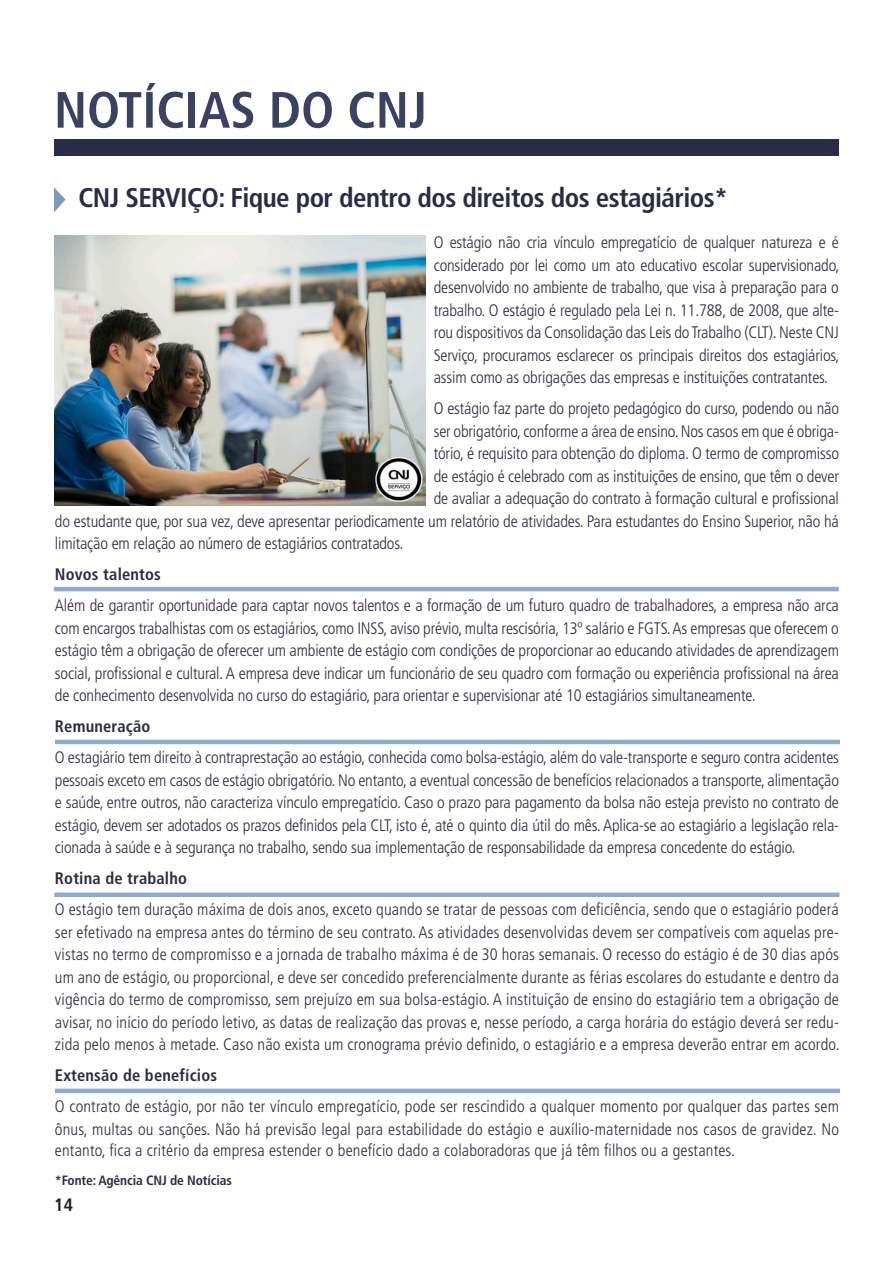
<style>
.page{position:relative;width:893px;height:1263px;background:#fff}
.page>*{position:absolute;margin:0;border:0;box-sizing:border-box;transform-origin:0 0}
.t1{font:condensed 51px "Frutiger 67 Bold";color:#3b4161}
.t2{font:condensed 27px "Frutiger 67 Bold";letter-spacing:-.02em;color:#2a2c45}
.t3{font:condensed 18px "Frutiger 67 Bold";color:#231f20}
.texto_padrão{font:condensed 16.65px/22.5px "Frutiger 47 Light";letter-spacing:-.01em;color:#2a2c45;text-align:justify}
.texto_padrão-2{font:condensed 16.65px/22.5px "Frutiger 47 Light";letter-spacing:.01em;color:#2a2c45}
.texto_padrão-3{font:condensed 16.65px "Frutiger 67 Bold";letter-spacing:.01em;color:#2a2c45}
.texto_padrão-4{font:condensed 13.5px "Frutiger 67 Bold";letter-spacing:-.01em;color:#2a2c45}
</style>
<div class="page">
<div style="left:54px;top:139px;width:785px;height:17px;background:#2a2c45"></div>
<svg style="left:54px;top:187px;width:12px;height:25px"></svg>
<img style="left:55px;top:236px;width:370px;height:269px">
<div style="left:54px;top:892px;width:785px;height:5px;background:#8eabcd"></div>
<hr style="left:54px;top:587px;width:785px;height:4px;background:#8eabcd">
<hr style="left:55px;top:740px;width:785px;height:4px;background:#8eabcd">
<hr style="left:55px;top:1089px;width:785px;height:4px;background:#8eabcd">
<p class="t1" style="left:54px;top:80px;width:374px">NOTÍCIAS DO CNJ</p>
<p class="t2" style="left:78px;top:182px;width:651px">CNJ SERVIÇO: Fique por dentro dos direitos dos estagiários*</p>
<p class="texto_padrão" style="left:434px;top:232px;width:407px">O estágio não cria vínculo empregatício de qualquer natureza e é considerado por lei como um ato educativo escolar supervisionado, desenvolvido no ambiente de trabalho, que visa à preparação para o trabalho. O estágio é regulado pela Lei n. 11.788, de 2008, que alte&shy;rou dispositivos da Consolidação das Leis do Trabalho (CLT). Neste CNJ Serviço, procuramos esclarecer os principais direitos dos estagiários, assim como as obrigações das empresas e instituições contratantes.</p>
<p class="texto_padrão" style="left:434px;top:398px;width:407px">O estágio faz parte do projeto pedagógico do curso, podendo ou não</p>
<p class="texto_padrão" style="left:434px;top:420px;width:407px">ser obrigatório, conforme a área de ensino. Nos casos em que é obriga-</p>
<p class="texto_padrão" style="left:434px;top:443px;width:407px">tório, é requisito para obtenção do diploma. O termo de compromisso</p>
<p class="texto_padrão" style="left:434px;top:465px;width:407px">de estágio é celebrado com as instituições de ensino, que têm o dever</p>
<p class="texto_padrão" style="left:434px;top:488px;width:407px">de avaliar a adequação do contrato à formação cultural e profissional</p>
<p class="texto_padrão" style="left:55px;top:510px;width:785px">do estudante que, por sua vez, deve apresentar periodicamente um relatório de atividades. Para estudantes do Ensino Superior, não há</p>
<p class="texto_padrão" style="left:55px;top:533px;width:350px">limitação em relação ao número de estagiários contratados.</p>
<p class="texto_padrão-3" style="left:55px;top:565px;width:108px">Novos talentos</p>
<p class="texto_padrão" style="left:55px;top:595px;width:785px">Além de garantir oportunidade para captar novos talentos e a formação de um futuro quadro de trabalhadores, a empresa não arca com encargos trabalhistas com os estagiários, como INSS, aviso prévio, multa rescisória, 13º salário e FGTS. As empresas que oferecem o estágio têm a obrigação de oferecer um ambiente de estágio com condições de proporcionar ao educando atividades de aprendizagem social, profissional e cultural. A empresa deve indicar um funcionário de seu quadro com formação ou experiência profissional na área de conhecimento desenvolvida no curso do estagiário, para orientar e supervisionar até 10 estagiários simultaneamente.</p>
<p class="texto_padrão-3" style="left:55px;top:717px;width:97px">Remuneração</p>
<p class="texto_padrão" style="left:55px;top:747px;width:785px">O estagiário tem direito à contraprestação ao estágio, conhecida como bolsa-estágio, além do vale-transporte e seguro contra acidentes pessoais exceto em casos de estágio obrigatório. No entanto, a eventual concessão de benefícios relacionados a transporte, alimentação e saúde, entre outros, não caracteriza vínculo empregatício. Caso o prazo para pagamento da bolsa não esteja previsto no contrato de estágio, devem ser adotados os prazos definidos pela CLT, isto é, até o quinto dia útil do mês. Aplica-se ao estagiário a legislação rela&shy;cionada à saúde e à segurança no trabalho, sendo sua implementação de responsabilidade da empresa concedente do estágio.</p>
<p class="texto_padrão-3" style="left:55px;top:869px;width:133px">Rotina de trabalho</p>
<p class="texto_padrão" style="left:55px;top:899px;width:786px">O estágio tem duração máxima de dois anos, exceto quando se tratar de pessoas com deficiência, sendo que o estagiário poderá ser efetivado na empresa antes do término de seu contrato. As atividades desenvolvidas devem ser compatíveis com aquelas pre&shy;vistas no termo de compromisso e a jornada de trabalho máxima é de 30 horas semanais. O recesso do estágio é de 30 dias após um ano de estágio, ou proporcional, e deve ser concedido preferencialmente durante as férias escolares do estudante e dentro da vigência do termo de compromisso, sem prejuízo em sua bolsa-estágio. A instituição de ensino do estagiário tem a obrigação de avisar, no início do período letivo, as datas de realização das provas e, nesse período, a carga horária do estágio deverá ser redu&shy;zida pelo menos à metade. Caso não exista um cronograma prévio definido, o estagiário e a empresa deverão entrar em acordo.</p>
<p class="texto_padrão-3" style="left:55px;top:1066px;width:164px">Extensão de benefícios</p>
<p class="texto_padrão-2" style="left:55px;top:1096px;width:785px">O contrato de estágio, por não ter vínculo empregatício, pode ser rescindido a qualquer momento por qualquer das partes sem ônus, multas ou sanções. Não há previsão legal para estabilidade do estágio e auxílio-maternidade nos casos de gravidez. No</p>
<p class="texto_padrão-2" style="left:55px;top:1139px;width:681px">entanto, fica a critério da empresa estender o benefício dado a colaboradoras que já têm filhos ou a gestantes.</p>
<p class="texto_padrão-4" style="left:55px;top:1173px;width:178px">*Fonte: Agência CNJ de Notícias</p>
<p class="t3" style="left:54px;top:1194px;width:20px">14</p>
</div>
